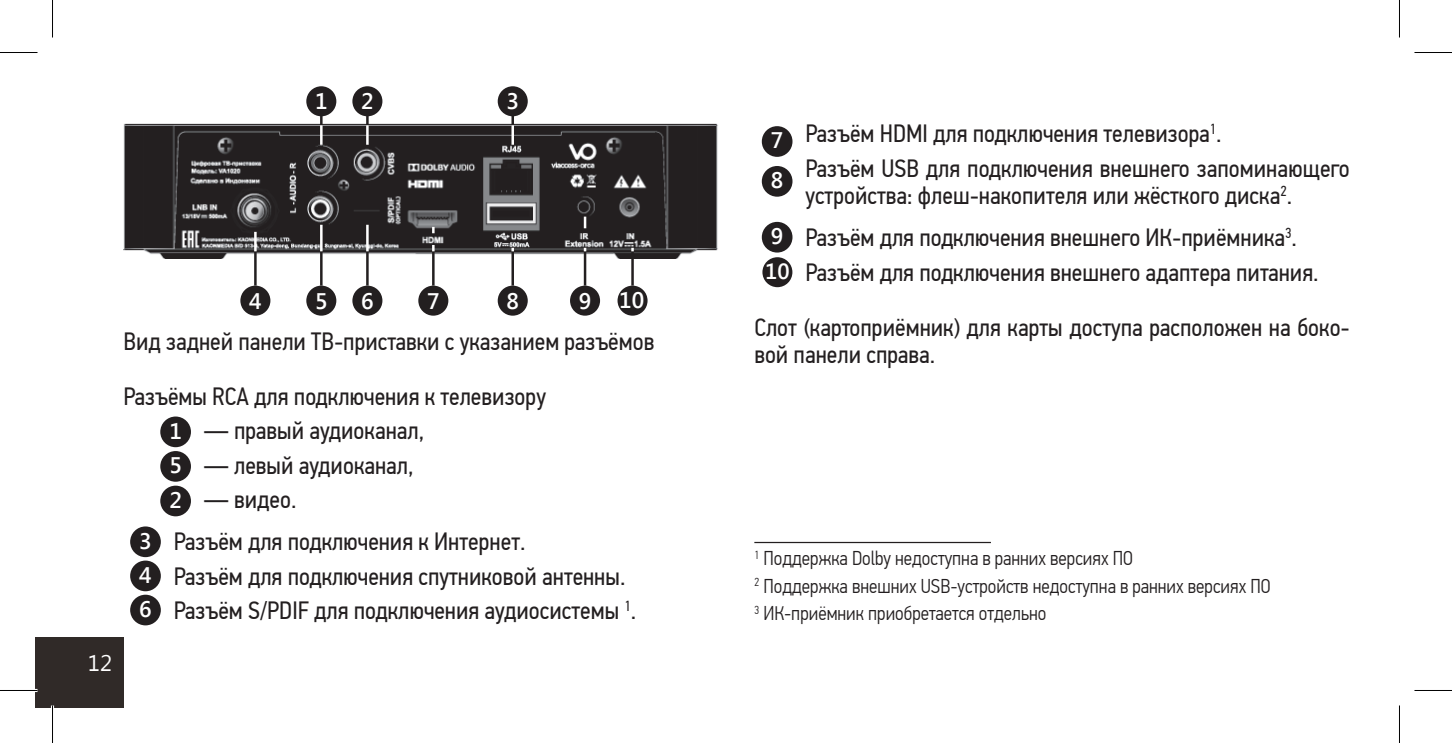
<style>
.page{position:relative;width:1452px;height:743px;background:#fff}
.page>*{position:absolute;margin:0;border:0;box-sizing:border-box;transform-origin:0 0}
.t1{font:25px/34.5px "PF Din Text Cond Pro";color:#231f20}
.t2{font:600 22.5px/34px "Segoe UI";color:#fff}
.t3{font:22.5px "Segoe UI";color:#fff}
.t4{font:600 22px "Segoe UI";color:#fff}
.t5{font:300 20px/27.5px "PF Din Text Cond Pro";color:#231f20}
</style>
<div class="page">
<div style="left:35px;top:637px;width:88px;height:71px;background:#302a28"></div>
<img style="left:123px;top:123px;width:595px;height:135px">
<div style="left:240px;top:286px;width:30px;height:30px;background:#231f20;border-radius:50%"></div>
<hr style="left:254px;top:251px;width:3px;height:35px;background:#231f20">
<hr style="left:254px;top:232px;width:3px;height:19px;background:#fff">
<div style="left:306px;top:86px;width:30px;height:30px;background:#231f20;border-radius:50%"></div>
<svg style="left:320px;top:116px;width:2px;height:9px"></svg>
<hr style="left:320px;top:125px;width:2px;height:20px;background:#fff">
<div style="left:352px;top:86px;width:30px;height:30px;background:#231f20;border-radius:50%"></div>
<svg style="left:366px;top:116px;width:3px;height:9px"></svg>
<hr style="left:366px;top:125px;width:3px;height:20px;background:#fff">
<div style="left:498px;top:86px;width:30px;height:30px;background:#231f20;border-radius:50%"></div>
<svg style="left:511px;top:116px;width:3px;height:9px"></svg>
<hr style="left:511px;top:125px;width:3px;height:20px;background:#fff">
<div style="left:306px;top:286px;width:30px;height:30px;background:#231f20;border-radius:50%"></div>
<hr style="left:320px;top:251px;width:2px;height:35px;background:#231f20">
<hr style="left:320px;top:225px;width:2px;height:26px;background:#fff">
<div style="left:352px;top:286px;width:30px;height:30px;background:#231f20;border-radius:50%"></div>
<hr style="left:366px;top:251px;width:3px;height:35px;background:#231f20">
<hr style="left:366px;top:225px;width:3px;height:26px;background:#fff">
<div style="left:418px;top:286px;width:30px;height:30px;background:#231f20;border-radius:50%"></div>
<hr style="left:432px;top:251px;width:2px;height:35px;background:#231f20">
<svg style="left:432px;top:245px;width:2px;height:6px"></svg>
<div style="left:498px;top:286px;width:30px;height:30px;background:#231f20;border-radius:50%"></div>
<hr style="left:511px;top:251px;width:3px;height:35px;background:#231f20">
<div style="left:617px;top:286px;width:30px;height:30px;background:#231f20;border-radius:50%"></div>
<hr style="left:631px;top:251px;width:3px;height:35px;background:#231f20">
<svg style="left:432px;top:227px;width:2px;height:6px"></svg>
<div style="left:570px;top:286px;width:30px;height:30px;background:#231f20;border-radius:50%"></div>
<hr style="left:584px;top:251px;width:2px;height:35px;background:#231f20">
<svg style="left:584px;top:217px;width:2px;height:11px"></svg>
<div style="left:160px;top:416px;width:31px;height:31px;background:#231f20;border-radius:50%"></div>
<div style="left:762px;top:126px;width:30px;height:31px;background:#231f20;border-radius:50%"></div>
<div style="left:160px;top:451px;width:31px;height:31px;background:#231f20;border-radius:50%"></div>
<div style="left:762px;top:166px;width:30px;height:31px;background:#231f20;border-radius:50%"></div>
<div style="left:130px;top:526px;width:31px;height:31px;background:#231f20;border-radius:50%"></div>
<div style="left:762px;top:257px;width:30px;height:30px;background:#231f20;border-radius:50%"></div>
<div style="left:130px;top:560px;width:31px;height:31px;background:#231f20;border-radius:50%"></div>
<div style="left:130px;top:595px;width:31px;height:30px;background:#231f20;border-radius:50%"></div>
<div style="left:160px;top:486px;width:31px;height:30px;background:#231f20;border-radius:50%"></div>
<div style="left:762px;top:222px;width:30px;height:30px;background:#231f20;border-radius:50%"></div>
<hr style="left:754px;top:542px;width:237px;height:1px;background:#231f20">
<hr style="left:0;top:689px;width:38px;height:3px;background:#fff">
<hr style="left:51px;top:705px;width:3px;height:38px;background:#fff">
<hr style="left:0;top:52px;width:38px;height:1px;background:#000">
<hr style="left:1414px;top:52px;width:37px;height:1px;background:#000">
<hr style="left:0;top:690px;width:38px;height:1px;background:#000">
<hr style="left:1414px;top:690px;width:37px;height:1px;background:#000">
<hr style="left:52px;top:0;width:1px;height:37px;background:#000">
<hr style="left:52px;top:705px;width:1px;height:38px;background:#000">
<hr style="left:1399px;top:0;width:1px;height:37px;background:#000">
<hr style="left:1399px;top:705px;width:1px;height:38px;background:#000">
<p class="t2" style="left:315px;top:83px;width:14px">1</p>
<p class="t2" style="left:361px;top:83px;width:14px">2</p>
<p class="t2" style="left:506px;top:83px;width:14px">3</p>
<p class="t3" style="left:88px;top:648px;width:26px">12</p>
<p class="t2" style="left:249px;top:283px;width:14px">4</p>
<p class="t2" style="left:315px;top:283px;width:14px">5</p>
<p class="t2" style="left:361px;top:283px;width:14px">6</p>
<p class="t2" style="left:427px;top:283px;width:14px">7</p>
<p class="t2" style="left:506px;top:283px;width:14px">8</p>
<p class="t2" style="left:579px;top:282px;width:67px">9 10</p>
<p class="t1" style="left:123px;top:324px;width:532px">Вид задней панели ТВ-приставки с указанием разъёмов</p>
<p class="t1" style="left:123px;top:379px;width:424px">Разъёмы RCA для подключения к телевизору</p>
<p class="t1" style="left:204px;top:413px;width:222px">— правый аудиоканал,</p>
<p class="t1" style="left:204px;top:448px;width:211px">— левый аудиоканал,</p>
<p class="t1" style="left:174px;top:479px;width:353px;line-height:41.8px;text-indent:30px">— видео.<br>Разъём для подключения к Интернет.</p>
<p class="t1" style="left:174px;top:559px;width:464px">Разъём для подключения спутниковой антенны.<br>Разъём S/PDIF для подключения аудиосистемы <sup>1</sup>.</p>
<p class="t2" style="left:169px;top:412px;width:14px">1</p>
<p class="t2" style="left:169px;top:447px;width:14px">5</p>
<p class="t2" style="left:169px;top:482px;width:14px">2</p>
<p class="t2" style="left:139px;top:522px;width:14px">3</p>
<p class="t2" style="left:139px;top:556px;width:14px">4<br>6</p>
<p class="t1" style="left:805px;top:116px;width:546px">Разъём HDMI для подключения телевизора<sup>1</sup>.<br>Разъём USB для подключения внешнего запоминающего</p>
<p class="t1" style="left:805px;top:175px;width:493px;line-height:41.8px">устройства: флеш-накопителя или жёсткого диска<sup>2</sup>.<br>Разъём для подключения внешнего ИК-приёмника<sup>3</sup>.</p>
<p class="t1" style="left:805px;top:255px;width:515px">Разъём для подключения внешнего адаптера питания.</p>
<p class="t1" style="left:754px;top:313px;width:597px;line-height:27.5px">Слот (картоприёмник) для карты доступа расположен на боко&shy;вой панели справа.</p>
<p class="t2" style="left:771px;top:122px;width:14px">7</p>
<p class="t2" style="left:771px;top:162px;width:14px">8</p>
<p class="t2" style="left:771px;top:218px;width:14px">9</p>
<p class="t4" style="left:765px;top:256px;width:26px">10</p>
<p class="t5" style="left:754px;top:545px;width:518px"><sup>1</sup> Поддержка Dolby недоступна в ранних версиях ПО<br><sup>2</sup> Поддержка внешних USB-устройств недоступна в ранних версиях ПО<br><sup>3</sup> ИК-приёмник приобретается отдельно</p>
</div>
